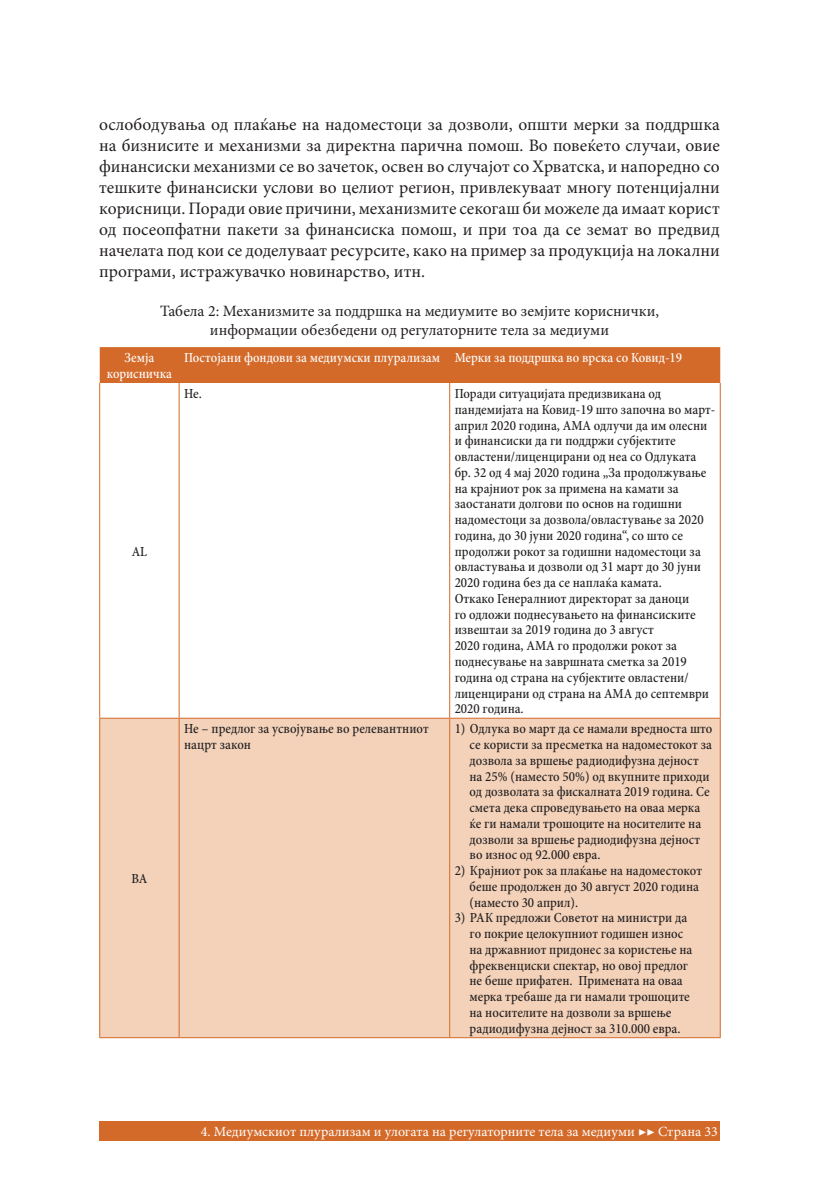
<style>
.page{position:relative;width:834px;height:1196px;background:#fff}
.page>*{position:absolute;margin:0;border:0;box-sizing:border-box;transform-origin:0 0}
.tekst{font:17.5px/21px "Minion Pro";color:#231f20;text-align:justify}
.Naslov_na_grafik{font:15.75px "Minion Pro";color:#231f20}
.Table_Paragraph{font:500 condensed 14px/15.8px "Minion Pro";color:#231f20}
.t1{font:14px "Minion Pro";color:#fff}
.Table_Paragraph-2{font:500 condensed 14px/15.8px "Minion Pro";color:#fff;text-align:center}
</style>
<div class="page">
<div style="left:100px;top:347px;width:620px;height:36px;background:#d36a2a"></div>
<div style="left:100px;top:718px;width:619px;height:319px;background:#f3d2b9"></div>
<hr style="left:99px;top:383px;width:1px;height:334px;background:#d36a2a">
<hr style="left:179px;top:383px;width:1px;height:334px;background:#d36a2a">
<hr style="left:449px;top:383px;width:1px;height:334px;background:#d36a2a">
<hr style="left:719px;top:383px;width:1px;height:334px;background:#d36a2a">
<hr style="left:99px;top:717px;width:80px;height:1px;background:#d36a2a">
<hr style="left:99px;top:718px;width:1px;height:319px;background:#d36a2a">
<hr style="left:179px;top:717px;width:270px;height:1px;background:#d36a2a">
<hr style="left:179px;top:718px;width:1px;height:319px;background:#d36a2a">
<hr style="left:449px;top:717px;width:271px;height:1px;background:#d36a2a">
<hr style="left:449px;top:718px;width:1px;height:319px;background:#d36a2a">
<hr style="left:719px;top:718px;width:1px;height:319px;background:#d36a2a">
<hr style="left:99px;top:1037px;width:80px;height:1px;background:#d36a2a">
<hr style="left:179px;top:1037px;width:270px;height:1px;background:#d36a2a">
<hr style="left:449px;top:1037px;width:271px;height:1px;background:#d36a2a">
<div style="left:99px;top:1121px;width:620px;height:20px;background:#d36a2a"></div>
<p class="tekst" style="left:99px;top:114px;width:622px">ослободувања од плаќање на надоместоци за дозволи, општи мерки за поддршка на бизнисите и механизми за директна парична помош. Во повеќето случаи, овие финансиски механизми се во зачеток, освен во случајот со Хрватска, и напоредно со тешките финансиски услови во целиот регион, привлекуваат многу потенцијални корисници. Поради овие причини, механизмите секогаш би можеле да имаат корист од посеопфатни пакети за финансиска помош, и при тоа да се земат во предвид начелата под кои се доделуваат ресурсите, како на пример за продукција на локални програми, истражувачко новинарство, итн.</p>
<p class="Naslov_na_grafik" style="left:160px;top:301px;width:500px">Табела 2: Механизмите за поддршка на медиумите во земјите кориснички,</p>
<p class="Naslov_na_grafik" style="left:210px;top:319px;width:400px">информации обезбедени од регулаторните тела за медиуми</p>
<p class="Table_Paragraph-2" style="left:107px;top:350px;width:67px">Земја корисничка</p>
<p class="Table_Paragraph-2" style="left:184px;top:350px;width:257px">Постојани фондови за медиумски плурализам</p>
<p class="Table_Paragraph-2" style="left:454px;top:350px;width:229px">Мерки за поддршка во врска со Ковид-19</p>
<p class="Table_Paragraph" style="left:132px;top:543px;width:17px">AL</p>
<p class="Table_Paragraph" style="left:131px;top:870px;width:17px">BA</p>
<p class="Table_Paragraph" style="left:184px;top:386px;width:19px">Не.</p>
<p class="Table_Paragraph" style="left:454px;top:386px;width:262px">Поради ситуацијата предизвикана од пандемијата на Ковид-19 што започна во март&shy;април 2020 година, АМА одлучи да им олесни и финансиски да ги поддржи субјектите овластени/лиценцирани од неа со Одлуката бр. 32 од 4 мај 2020 година „За продолжување на крајниот рок за примена на камати за заостанати долгови по основ на годишни надоместоци за дозвола/овластување за 2020 година, до 30 јуни 2020 година“, со што се продолжи рокот за годишни надоместоци за овластувања и дозволи од 31 март до 30 јуни 2020 година без да се наплаќа камата.</p>
<p class="Table_Paragraph" style="left:454px;top:591px;width:256px">Откако Генералниот директорат за даноци<br>го одложи поднесувањето на финансиските извештаи за 2019 година до 3 август<br>2020 година, АМА го продолжи рокот за поднесување на завршната сметка за 2019 година од страна на субјектите овластени/ лиценцирани од страна на АМА до септември 2020 година.</p>
<p class="Table_Paragraph" style="left:184px;top:721px;width:246px">Не – предлог за усвојување во релевантниот нацрт закон</p>
<p class="Table_Paragraph" style="left:469px;top:721px;width:244px;text-indent:-15px">1) Одлука во март да се намали вредноста што се користи за пресметка на надоместокот за дозвола за вршење радиодифузна дејност на 25% (наместо 50%) од вкупните приходи од дозволата за фискалната 2019 година. Се смета дека спроведувањето на оваа мерка ќе ги намали трошоците на носителите на дозволи за вршење радиодифузна дејност во износ од 92.000 евра.</p>
<p class="Table_Paragraph" style="left:469px;top:863px;width:234px;text-indent:-15px">2) Крајниот рок за плаќање на надоместокот беше продолжен до 30 август 2020 година (наместо 30 април).</p>
<p class="Table_Paragraph" style="left:469px;top:910px;width:224px;text-indent:-15px">3) РАК предложи Советот на министри да го покрие целокупниот годишен износ на државниот придонес за користење на фреквенциски спектар, но овој предлог не беше прифатен. Примената на оваа мерка требаше да ги намали трошоците на носителите на дозволи за вршење радиодифузна дејност за 310.000 евра.</p>
<p class="t1" style="left:201px;top:1122px;width:518px">4. Медиумскиот плурализам и улогата на регулаторните тела за медиуми ▶▶ Страна 33</p>
<p class="t1" style="left:282px;top:1122px;width:354px">Регу аторните тела за медиуми и медиумскиот плурализам</p>
</div>
